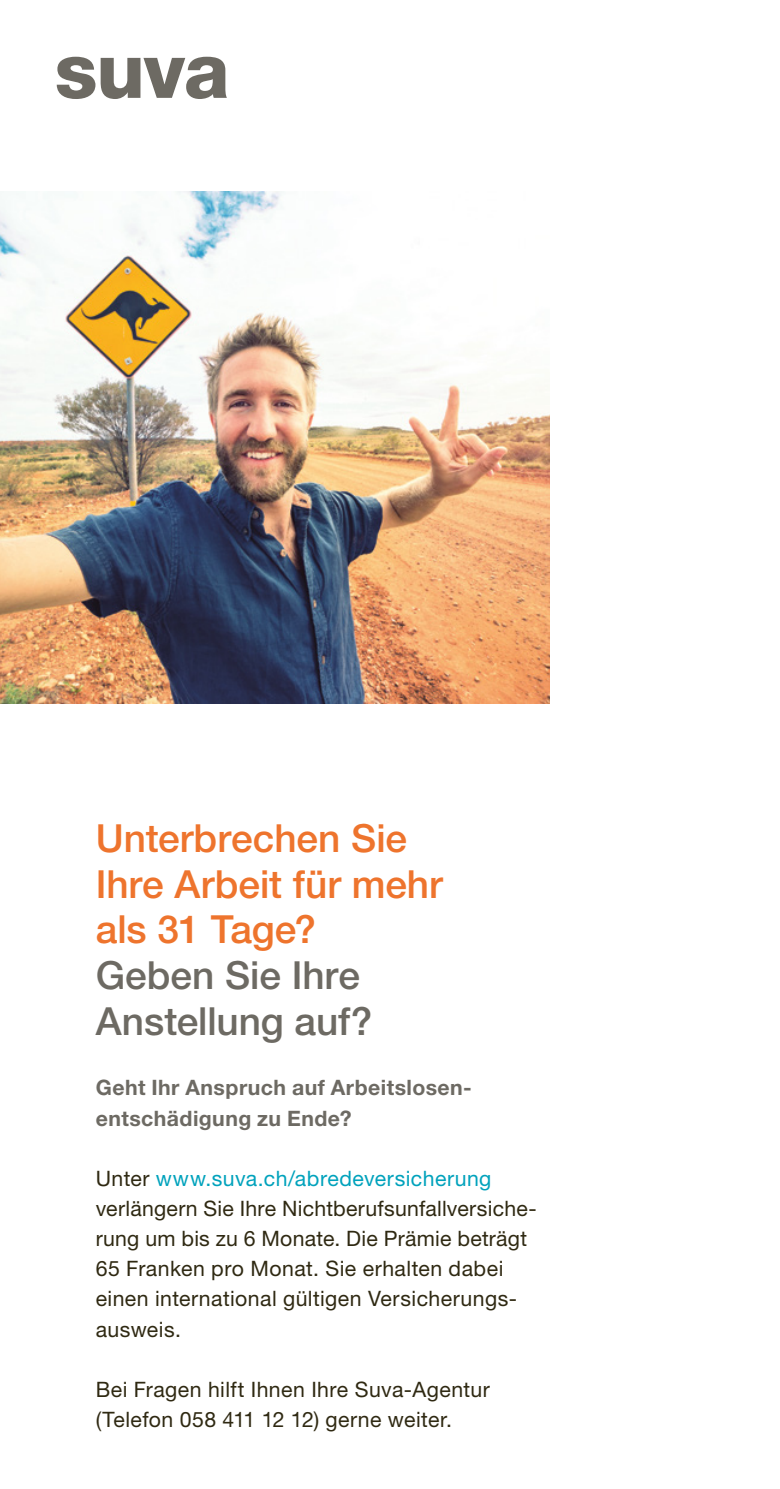
<style>
.page{position:relative;width:780px;height:1489px;background:#fff}
.page>*{position:absolute;margin:0;border:0;box-sizing:border-box;transform-origin:0 0}
.t1{font:500 38.75px/45.8px "Helvetica Neue LT Std";color:#ee742d}
.t2{font:500 38.75px/45.8px "Helvetica Neue LT Std";color:#6d6a63}
.t3{font:21.25px/30px "Helvetica Neue LT Std";letter-spacing:.02em;color:#2f2912}
.t4{font:700 21.25px/30px "Helvetica Neue LT Std";letter-spacing:.02em;color:#6d6a63}
.s1{color:#00a2bc}
</style>
<div class="page">
<img style="left:0;top:191px;width:549px;height:512px">
<svg style="left:57px;top:57px;width:38px;height:42px"></svg>
<svg style="left:101px;top:57px;width:126px;height:42px"></svg>
<h1 class="t1" style="left:96px;top:814px;width:348px">Unterbrechen Sie<br>Ihre Arbeit für mehr als 31 Tage?</h1>
<h1 class="t2" style="left:96px;top:952px;width:278px">Geben Sie Ihre<br>Anstellung auf?</h1>
<p class="t4" style="left:96px;top:1072px;width:378px">Geht Ihr Anspruch auf Arbeitslosen&shy;entschädigung zu Ende?</p>
<p class="t3" style="left:96px;top:1162px;width:442px">Unter <span class="s1">www.suva.ch/abredeversicherung </span>verlängern Sie Ihre Nichtberufsunfallversiche&shy;rung um bis zu 6 Monate. Die Prämie beträgt 65 Franken pro Monat. Sie erhalten dabei einen international gültigen Versicherungs&shy;ausweis.</p>
<p class="t3" style="left:96px;top:1373px;width:395px">Bei Fragen hilft Ihnen Ihre Suva-Agentur (Telefon 058 411 12 12) gerne weiter.</p>
</div>
